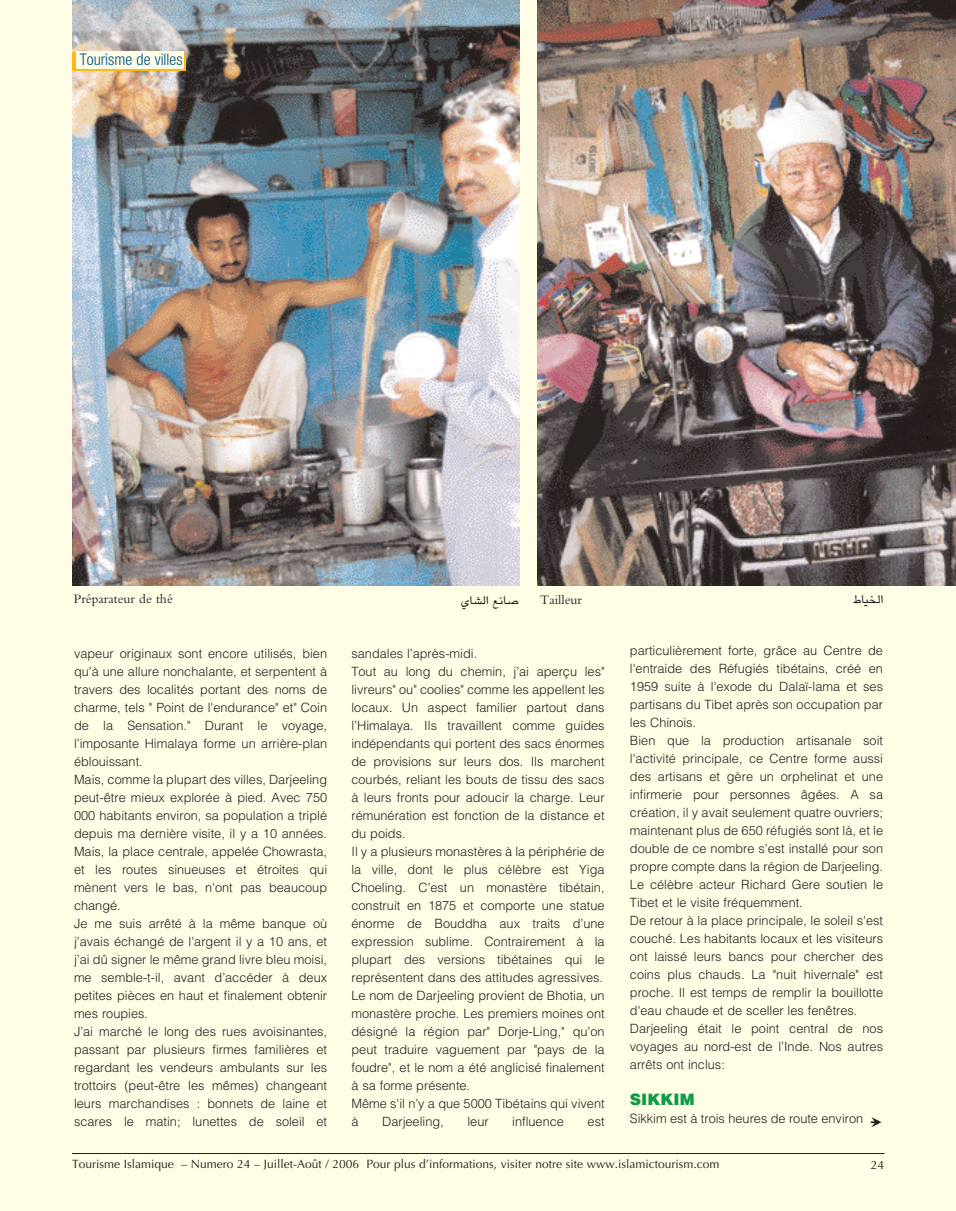
<style>
.page{position:relative;width:956px;height:1211px;background:#fff}
.page>*{position:absolute;margin:0;border:0;box-sizing:border-box;transform-origin:0 0}
.t1{font:300 18px "A Xt Yasmine";color:#231f20}
.t2{font:300 condensed 16.05px "Helvetica Neue";color:#005285}
.t3{font:900 15.75px "Helvetica";color:#0f9b47}
.t4{font:13.5px "Bembo";color:#231f20}
.t5{font:300 12.75px/18px "Helvetica";color:#231f20}
.t6{font:12px "Optima";color:#231f20}
.s1{font-family:"Bembo";font-weight:400;font-size:13.5px}
</style>
<div class="page">
<div style="left:0;top:0;width:955px;height:1210px;background:#fffde5"></div>
<img style="left:72px;top:0;width:447px;height:585px">
<img style="left:538px;top:0;width:417px;height:585px">
<hr style="left:72px;top:1153px;width:812px;height:1px;background:#231f20">
<div style="left:73px;top:52px;width:113px;height:19px;background:#fcb814"></div>
<div style="left:77px;top:52px;width:107px;height:17px;background:#fffde5"></div>
<p class="t2" style="left:80px;top:53px;width:104px">Tourisme de villes</p>
<p class="t4" style="left:74px;top:594px;width:101px">Préparateur de thé</p>
<h1 class="t1" style="left:460px;top:587px;width:123px">…É°ûdG ™fÉ°U <span class="s1">Tailleur</span></h1>
<h1 class="t1" style="left:853px;top:586px;width:32px">•É«îdG</h1>
<p class="t5" style="left:74px;top:645px;width:255px">vapeur originaux sont encore utilisés, bien qu'à une allure nonchalante, et serpentent à travers des localités portant des noms de charme, tels " Point de l'endurance" et" Coin de la Sensation." Durant le voyage, l’imposante Himalaya forme un arrière-plan éblouissant.<br>Mais, comme la plupart des villes, Darjeeling peut-être mieux explorée à pied. Avec 750<br>000 habitants environ, sa population a triplé depuis ma dernière visite, il y a 10 années.<br>Mais, la place centrale, appelée Chowrasta, et les routes sinueuses et étroites qui mènent vers le bas, n'ont pas beaucoup changé.<br>Je me suis arrêté à la même banque où j'avais échangé de l'argent il y a 10 ans, et j’ai dû signer le même grand livre bleu moisi, me semble-t-il, avant d’accéder à deux petites pièces en haut et finalement obtenir mes roupies.<br>J’ai marché le long des rues avoisinantes, passant par plusieurs firmes familières et regardant les vendeurs ambulants sur les trottoirs (peut-être les mêmes) changeant leurs marchandises : bonnets de laine et scares le matin; lunettes de soleil et</p>
<p class="t5" style="left:351px;top:645px;width:255px">sandales l’après-midi.<br>Tout au long du chemin, j’ai aperçu les" livreurs" ou" coolies" comme les appellent les locaux. Un aspect familier partout dans l’Himalaya. Ils travaillent comme guides indépendants qui portent des sacs énormes de provisions sur leurs dos. Ils marchent courbés, reliant les bouts de tissu des sacs à leurs fronts pour adoucir la charge. Leur rémunération est fonction de la distance et du poids.<br>Il y a plusieurs monastères à la périphérie de la ville, dont le plus célèbre est Yiga Choeling. C’est un monastère tibétain, construit en 1875 et comporte une statue énorme de Bouddha aux traits d’une expression sublime. Contrairement à la plupart des versions tibétaines qui le représentent dans des attitudes agressives.<br>Le nom de Darjeeling provient de Bhotia, un monastère proche. Les premiers moines ont désigné la région par" Dorje-Ling," qu’on peut traduire vaguement par "pays de la foudre", et le nom a été anglicisé finalement à sa forme présente.<br>Même s'il n’y a que 5000 Tibétains qui vivent à</p>
<p class="t5" style="left:382px;top:1113px;width:63px">Darjeeling,</p>
<p class="t5" style="left:467px;top:1113px;width:23px">leur</p>
<p class="t5" style="left:512px;top:1113px;width:53px">influence</p>
<p class="t5" style="left:587px;top:1113px;width:19px">est</p>
<p class="t5" style="left:630px;top:642px;width:255px">particulièrement forte, grâce au Centre de l'entraide des Réfugiés tibétains, créé en 1959 suite à l'exode du Dalaï-lama et ses partisans du Tibet après son occupation par les Chinois.<br>Bien que la production artisanale soit l'activité principale, ce Centre forme aussi des artisans et gère un orphelinat et une infirmerie pour personnes âgées. A sa création, il y avait seulement quatre ouvriers; maintenant plus de 650 réfugiés sont là, et le double de ce nombre s’est installé pour son propre compte dans la région de Darjeeling.<br>Le célèbre acteur Richard Gere soutien le Tibet et le visite fréquemment.<br>De retour à la place principale, le soleil s'est couché. Les habitants locaux et les visiteurs ont laissé leurs bancs pour chercher des coins plus chauds. La "nuit hivernale" est proche. Il est temps de remplir la bouillotte d'eau chaude et de sceller les fenêtres.<br>Darjeeling était le point central de nos voyages au nord-est de l’Inde. Nos autres arrêts ont inclus:</p>
<p class="t3" style="left:630px;top:1093px;width:66px">SIKKIM</p>
<p class="t5" style="left:630px;top:1110px;width:235px">Sikkim est à trois heures de route environ</p>
<p class="t6" style="left:72px;top:1159px;width:649px">Tourisme Islamique – Numero 24 – Juillet-Août / 2006 Pour plus d’informations, visiter notre site www.islamictourism.com</p>
<p class="t6" style="left:870px;top:1159px;width:15px">24</p>
</div>
